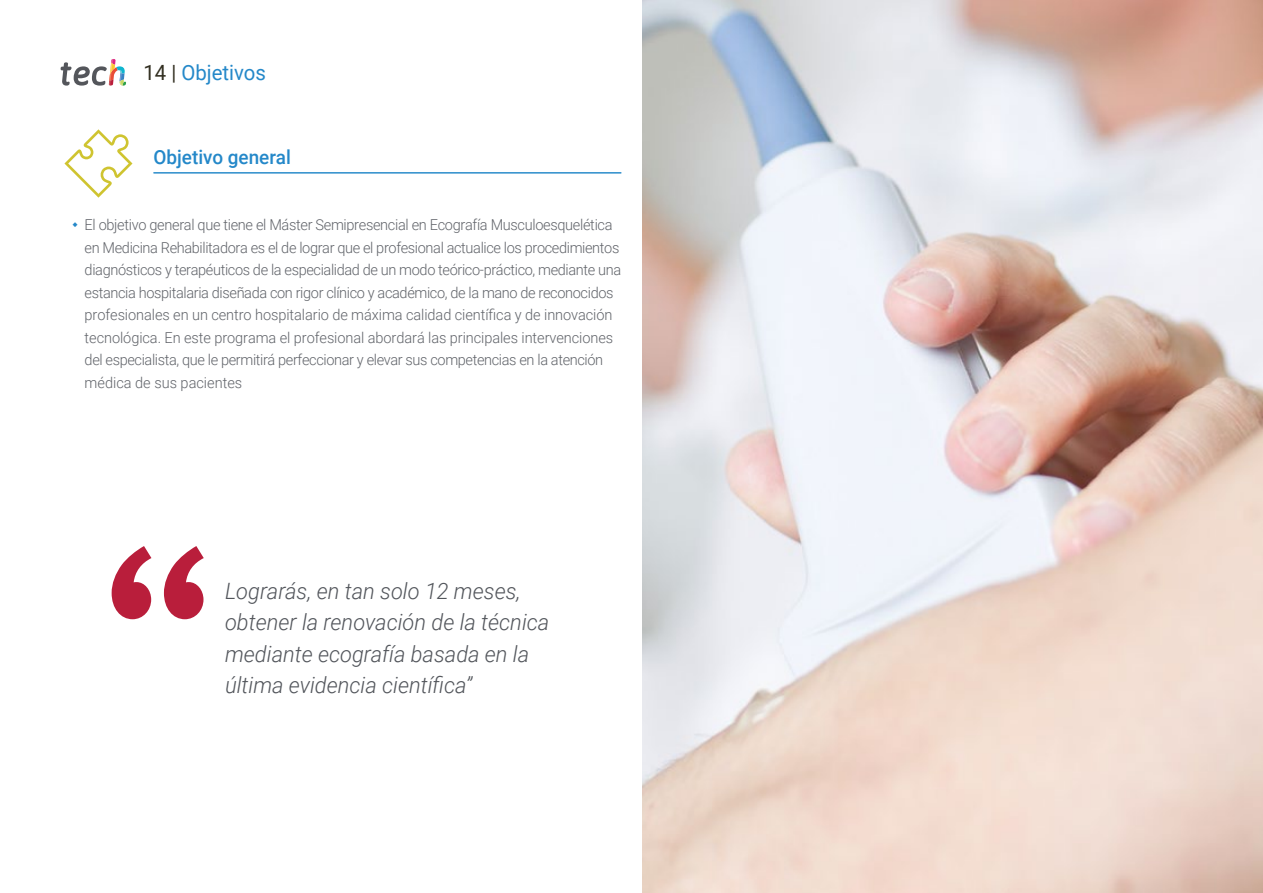
<style>
.page{position:relative;width:1263px;height:893px;background:#fff}
.page>*{position:absolute;margin:0;border:0;box-sizing:border-box;transform-origin:0 0}
.t1{font:italic 300 22.5px/31.5px "Roboto";color:#52555b}
.t2{font:21px "Roboto";color:#2488c9}
.t3{font:500 19.5px "Roboto";color:#2488c9}
.t4{font:300 15px/22.5px "Roboto";letter-spacing:-.025em;color:#61646a}
.s1{color:#312e20}
</style>
<div class="page">
<hr style="left:153px;top:172px;width:468px;height:1px;background:#2488c9">
<svg style="left:64px;top:129px;width:68px;height:69px"></svg>
<svg style="left:61px;top:59px;width:65px;height:27px"></svg>
<svg style="left:112px;top:546px;width:92px;height:73px"></svg>
<img style="left:642px;top:0;width:621px;height:893px">
<h2 class="t2" style="left:144px;top:57px;width:124px"><span class="s1">14 |</span> Objetivos</h2>
<h3 class="t3" style="left:153px;top:144px;width:139px">Objetivo general</h3>
<p class="t4" style="left:85px;top:213px;width:538px">El objetivo general que tiene el Máster Semipresencial en Ecografía Musculoesquelética en Medicina Rehabilitadora es el de lograr que el profesional actualice los procedimientos diagnósticos y terapéuticos de la especialidad de un modo teórico-práctico, mediante una estancia hospitalaria diseñada con rigor clínico y académico, de la mano de reconocidos profesionales en un centro hospitalario de máxima calidad científica y de innovación tecnológica. En este programa el profesional abordará las principales intervenciones del especialista, que le permitirá perfeccionar y elevar sus competencias en la atención médica de sus pacientes</p>
<h1 class="t1" style="left:225px;top:574px;width:326px">Lograrás, en tan solo 12 meses, obtener la renovación de la técnica mediante ecografía basada en la última evidencia científica”</h1>
</div>
